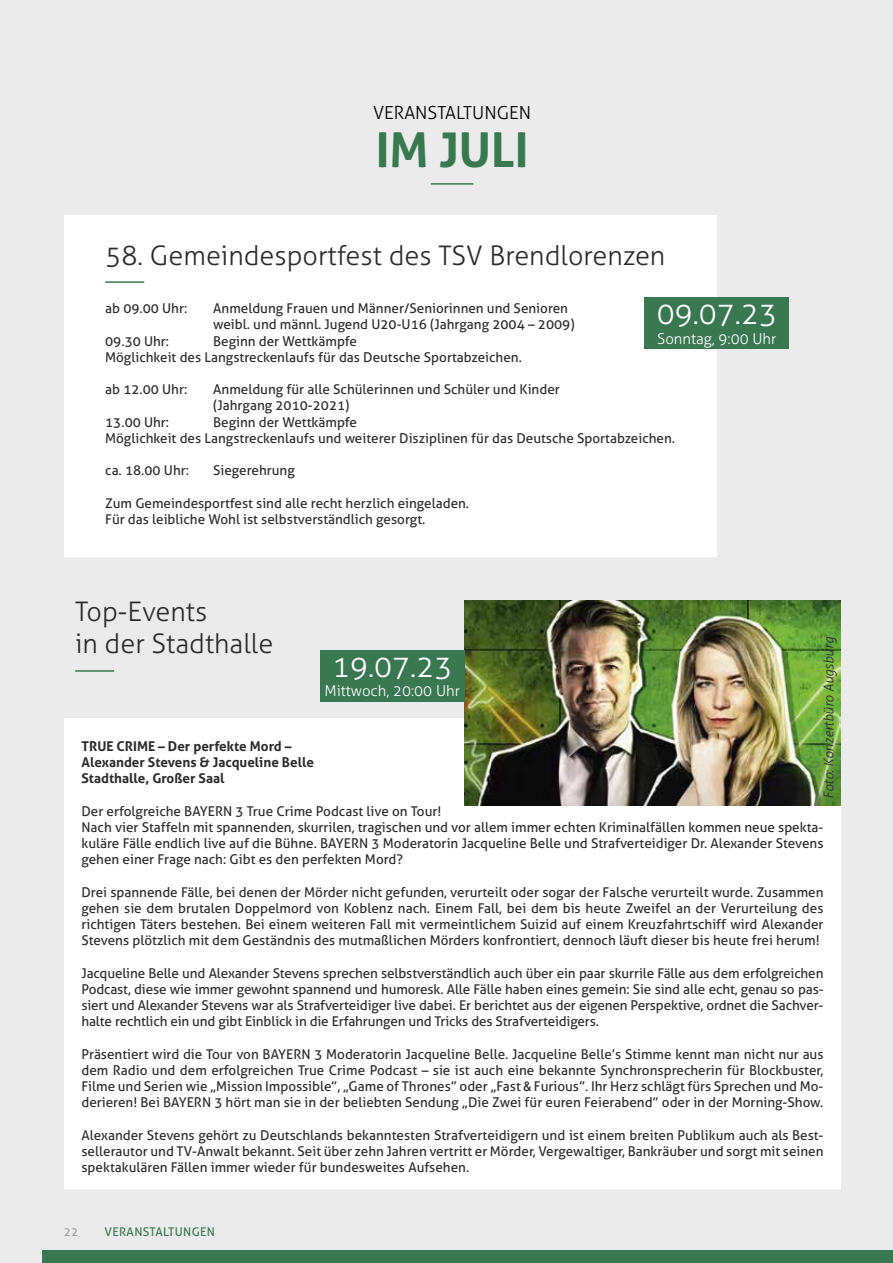
<style>
.page{position:relative;width:893px;height:1263px;background:#ebebeb}
.page>*{position:absolute;margin:0;border:0;box-sizing:border-box;transform-origin:0 0}
.t1{font:700 48px "Aller";color:#397850}
.t2{font:300 30px "Aller";color:#fff}
.t3{font:300 27px/32.4px "Aller";color:#2c2c2c}
.t4{font:300 18px "Aller";color:#000}
.t5{font:300 15px "Aller";color:#fff}
.t6{font:13.5px/16.2px "Aller";color:#2c2c2c}
.t7{font:700 13.5px/16.2px "Aller";color:#2c2c2c}
.t8{font:italic 300 13.5px "Aller";color:#2c2c2c}
.t9{font:12px "Aller";letter-spacing:.025em;color:#397850}
.t10{font:12px "Aller";color:#a3a3a3}
.s1{font-family:"Helvetica Neue LT Std";font-weight:500;font-stretch:condensed}
</style>
<div class="page">
<div style="left:43px;top:1250px;width:850px;height:13px;background:#397850"></div>
<hr style="left:431px;top:183px;width:42px;height:2px;background:#397850">
<hr style="left:75px;top:670px;width:39px;height:2px;background:#397850">
<div style="left:64px;top:719px;width:776px;height:470px;background:#fff"></div>
<img style="left:464px;top:600px;width:376px;height:206px">
<div style="left:320px;top:650px;width:144px;height:51px;background:#397850"></div>
<div style="left:64px;top:215px;width:653px;height:342px;background:#fff"></div>
<hr style="left:105px;top:281px;width:39px;height:2px;background:#397850">
<div style="left:645px;top:297px;width:144px;height:52px;background:#397850"></div>
<h3 class="t4" style="left:373px;top:102px;width:160px">VERANSTALTUNGEN</h3>
<h1 class="t1" style="left:376px;top:121px;width:154px">IM JULI</h1>
<h3 class="t3" style="left:105px;top:239px;width:562px">58. Gemeindesportfest des TSV Brendlorenzen</h3>
<h2 class="t2" style="left:657px;top:295px;width:122px">09.07.23</h2>
<p class="t5" style="left:657px;top:329px;width:121px">Sonntag, 9:00 Uhr</p>
<p class="t6" style="left:105px;top:300px;width:84px">ab 09.00 Uhr:</p>
<p class="t6" style="left:213px;top:300px;width:363px">Anmeldung Frauen und Männer/Seniorinnen und Senioren weibl. und männl. Jugend U20-U16 (Jahrgang 2004 – 2009)</p>
<p class="t6" style="left:105px;top:333px;width:66px">09.30 Uhr:</p>
<p class="t6" style="left:105px;top:333px;width:418px;text-indent:108px">Beginn der Wettkämpfe<br>Möglichkeit des Langstreckenlaufs für das Deutsche Sportabzeichen.</p>
<p class="t6" style="left:105px;top:381px;width:84px">ab 12.00 Uhr:</p>
<p class="t6" style="left:213px;top:381px;width:348px">Anmeldung für alle Schülerinnen und Schüler und Kinder (Jahrgang 2010-2021)</p>
<p class="t6" style="left:105px;top:414px;width:66px">13.00 Uhr:</p>
<p class="t6" style="left:105px;top:414px;width:571px;text-indent:108px">Beginn der Wettkämpfe<br>Möglichkeit des Langstreckenlaufs und weiterer Disziplinen für das Deutsche Sportabzeichen.</p>
<p class="t6" style="left:105px;top:462px;width:85px">ca. 18.00 Uhr:</p>
<p class="t6" style="left:213px;top:462px;width:83px">Siegerehrung</p>
<p class="t6" style="left:105px;top:495px;width:365px">Zum Gemeindesportfest sind alle recht herzlich eingeladen.<br>Für das leibliche Wohl ist selbstverständlich gesorgt.</p>
<h3 class="t3" style="left:75px;top:595px;width:200px">Top-Events<br>in der Stadthalle</h3>
<p class="t8" style="left:820px;top:799px;width:163px;rotate:-90deg">Foto: Konzertbüro Augsburg</p>
<h2 class="t2" style="left:332px;top:648px;width:122px">19.07.23</h2>
<p class="t5" style="left:324px;top:682px;width:137px">Mittwoch, 20:00 Uhr</p>
<p class="t7" style="left:81px;top:738px;width:234px">TRUE CRIME – Der perfekte Mord –<br>Alexander Stevens &amp; Jacqueline Belle<br>Stadthalle, Großer Saal</p>
<p class="t6" style="left:81px;top:802px;width:743px">Der erfolgreiche BAYERN 3 True Crime Podcast live on Tour!<br>Nach vier Staffeln mit spannenden, skurrilen, tragischen und vor allem immer echten Kriminalfällen kommen neue spekta&shy;kuläre Fälle endlich live auf die Bühne. BAYERN 3 Moderatorin Jacqueline Belle und Strafverteidiger Dr. Alexander Stevens gehen einer Frage nach: Gibt es den perfekten Mord?</p>
<p class="t6" style="left:81px;top:883px;width:744px;text-align:justify">Drei spannende Fälle, bei denen der Mörder nicht gefunden, verurteilt oder sogar der Falsche verurteilt wurde. Zusammen gehen sie dem brutalen Doppelmord von Koblenz nach. Einem Fall, bei dem bis heute Zweifel an der Verurteilung des richtigen Täters bestehen. Bei einem weiteren Fall mit vermeintlichem Suizid auf einem Kreuzfahrtschiff wird Alexander Stevens plötzlich mit dem Geständnis des mutmaßlichen Mörders konfrontiert, dennoch läuft dieser bis heute frei herum!</p>
<p class="t6" style="left:81px;top:964px;width:744px;text-align:justify">Jacqueline Belle und Alexander Stevens sprechen selbstverständlich auch über ein paar skurrile Fälle aus dem erfolgreichen Podcast, diese wie immer gewohnt spannend und humoresk. Alle Fälle haben eines gemein: Sie sind alle echt, genau so pas&shy;siert und Alexander Stevens war als Strafverteidiger live dabei. Er berichtet aus der eigenen Perspektive, ordnet die Sachver&shy;halte rechtlich ein und gibt Einblick in die Erfahrungen und Tricks des Strafverteidigers.</p>
<p class="t6" style="left:81px;top:1045px;width:744px;text-align:justify">Präsentiert wird die Tour von BAYERN 3 Moderatorin Jacqueline Belle. Jacqueline Belle’s Stimme kennt man nicht nur aus dem Radio und dem erfolgreichen True Crime Podcast – sie ist auch eine bekannte Synchronsprecherin für Blockbuster, Filme und Serien wie „Mission Impossible”, „Game of Thrones” oder „Fast <span class="s1">&amp;</span> Furious”. Ihr Herz schlägt fürs Sprechen und Mo&shy;derieren! Bei BAYERN 3 hört man sie in der beliebten Sendung „Die Zwei für euren Feierabend” oder in der Morning-Show.</p>
<p class="t6" style="left:81px;top:1126px;width:743px;text-align:justify">Alexander Stevens gehört zu Deutschlands bekanntesten Strafverteidigern und ist einem breiten Publikum auch als Best&shy;sellerautor und TV-Anwalt bekannt. Seit über zehn Jahren vertritt er Mörder, Vergewaltiger, Bankräuber und sorgt mit seinen spektakulären Fällen immer wieder für bundesweites Aufsehen.</p>
<p class="t10" style="left:64px;top:1224px;width:16px">22</p>
<p class="t9" style="left:105px;top:1224px;width:112px">VERANSTALTUNGEN</p>
</div>
